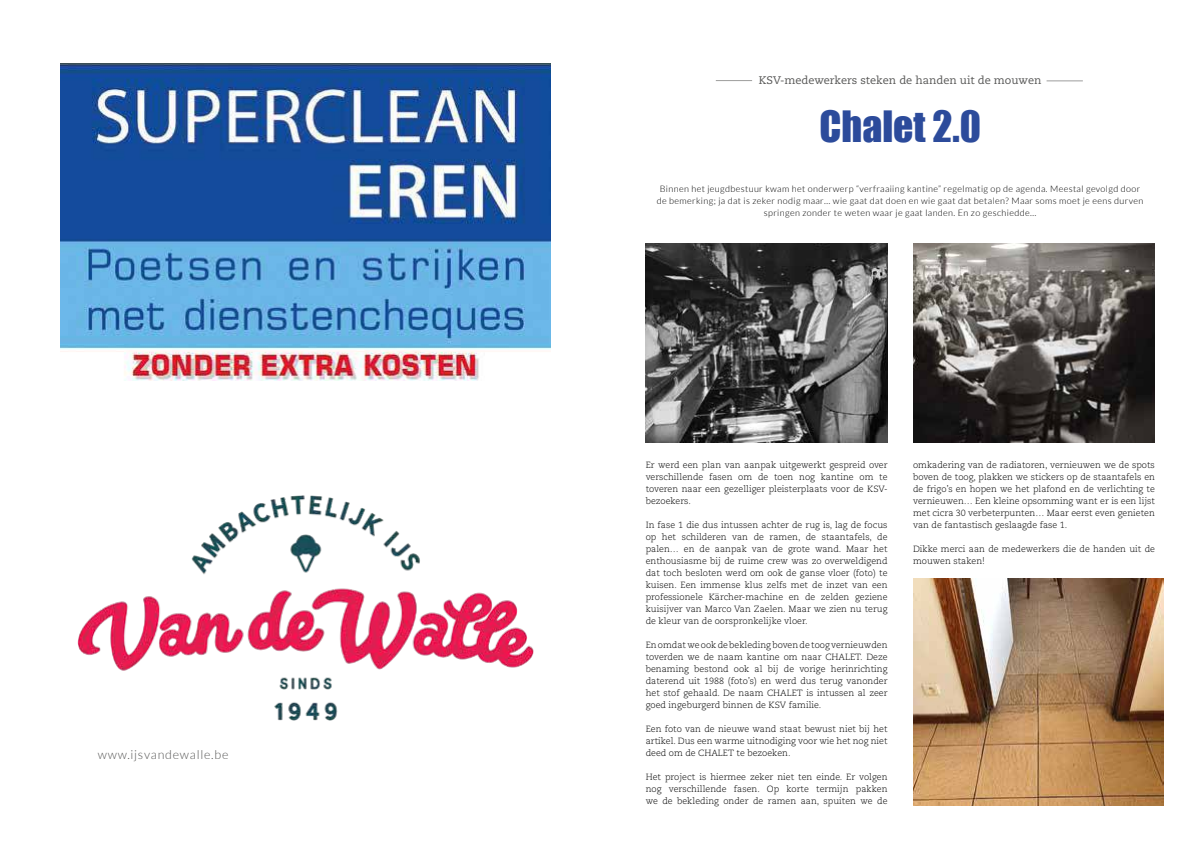
<style>
.page{position:relative;width:1191px;height:842px;background:#fff}
.page>*{position:absolute;margin:0;border:0;box-sizing:border-box;transform-origin:0 0}
.t1{font:39.6px "Impact";color:#2c4b9b}
.t2{font:300 12.4px "Lato";letter-spacing:.06em;color:#575756}
.t3{font:11px "Caecilia";color:#575756}
.t4{font:300 9px/12px "Caecilia";color:#000;text-align:justify}
.t5{font:300 9px/12px "Lato";letter-spacing:.04em;color:#000;text-align:center}
</style>
<div class="page">
<img style="left:61px;top:63px;width:489px;height:317px">
<img style="left:77px;top:495px;width:457px;height:226px">
<hr style="left:716px;top:80px;width:36px;height:1px;background:#9d9d9c">
<hr style="left:1046px;top:80px;width:36px;height:1px;background:#9d9d9c">
<img style="left:646px;top:244px;width:241px;height:198px">
<img style="left:913px;top:244px;width:242px;height:198px">
<img style="left:913px;top:578px;width:250px;height:228px">
<h2 class="t2" style="left:98px;top:747px;width:132px">www.ijsvandewalle.be</h2>
<p class="t3" style="left:759px;top:74px;width:284px">KSV-medewerkers steken de handen uit de mouwen</p>
<h1 class="t1" style="left:819px;top:96px;width:163px">Chalet 2.0</h1>
<p class="t5" style="left:656px;top:183px;width:488px">Binnen het jeugdbestuur kwam het onderwerp “verfraaiing kantine” regelmatig op de agenda. Meestal gevolgd door de bemerking; ja dat is zeker nodig maar… wie gaat dat doen en wie gaat dat betalen? Maar soms moet je eens durven springen zonder te weten waar je gaat landen. En zo geschiedde…</p>
<p class="t4" style="left:645px;top:459px;width:243px">Er werd een plan van aanpak uitgewerkt gespreid over verschillende fasen om de toen nog kantine om te toveren naar een gezelliger pleisterplaats voor de KSV&shy;bezoekers.</p>
<p class="t4" style="left:645px;top:519px;width:243px">In fase 1 die dus intussen achter de rug is, lag de focus op het schilderen van de ramen, de staantafels, de palen… en de aanpak van de grote wand. Maar het enthousiasme bij de ruime crew was zo overweldigend dat toch besloten werd om ook de ganse vloer (foto) te kuisen. Een immense klus zelfs met de inzet van een professionele Kärcher-machine en de zelden geziene kuisijver van Marco Van Zaelen. Maar we zien nu terug de kleur van de oorspronkelijke vloer.</p>
<p class="t4" style="left:645px;top:639px;width:243px">En omdat we ook de bekleding boven de toog vernieuwden toverden we de naam kantine om naar CHALET. Deze benaming bestond ook al bij de vorige herinrichting daterend uit 1988 (foto’s) en werd dus terug vanonder het stof gehaald. De naam CHALET is intussen al zeer goed ingeburgerd binnen de KSV familie.</p>
<p class="t4" style="left:645px;top:723px;width:243px">Een foto van de nieuwe wand staat bewust niet bij het artikel. Dus een warme uitnodiging voor wie het nog niet deed om de CHALET te bezoeken.</p>
<p class="t4" style="left:645px;top:771px;width:243px">Het project is hiermee zeker niet ten einde. Er volgen nog verschillende fasen. Op korte termijn pakken we de bekleding onder de ramen aan, spuiten we de</p>
<p class="t4" style="left:913px;top:459px;width:243px">omkadering van de radiatoren, vernieuwen we de spots boven de toog, plakken we stickers op de staantafels en de frigo’s en hopen we het plafond en de verlichting te vernieuwen… Een kleine opsomming want er is een lijst met cicra 30 verbeterpunten… Maar eerst even genieten van de fantastisch geslaagde fase 1.</p>
<p class="t4" style="left:913px;top:543px;width:243px">Dikke merci aan de medewerkers die de handen uit de mouwen staken!</p>
</div>
